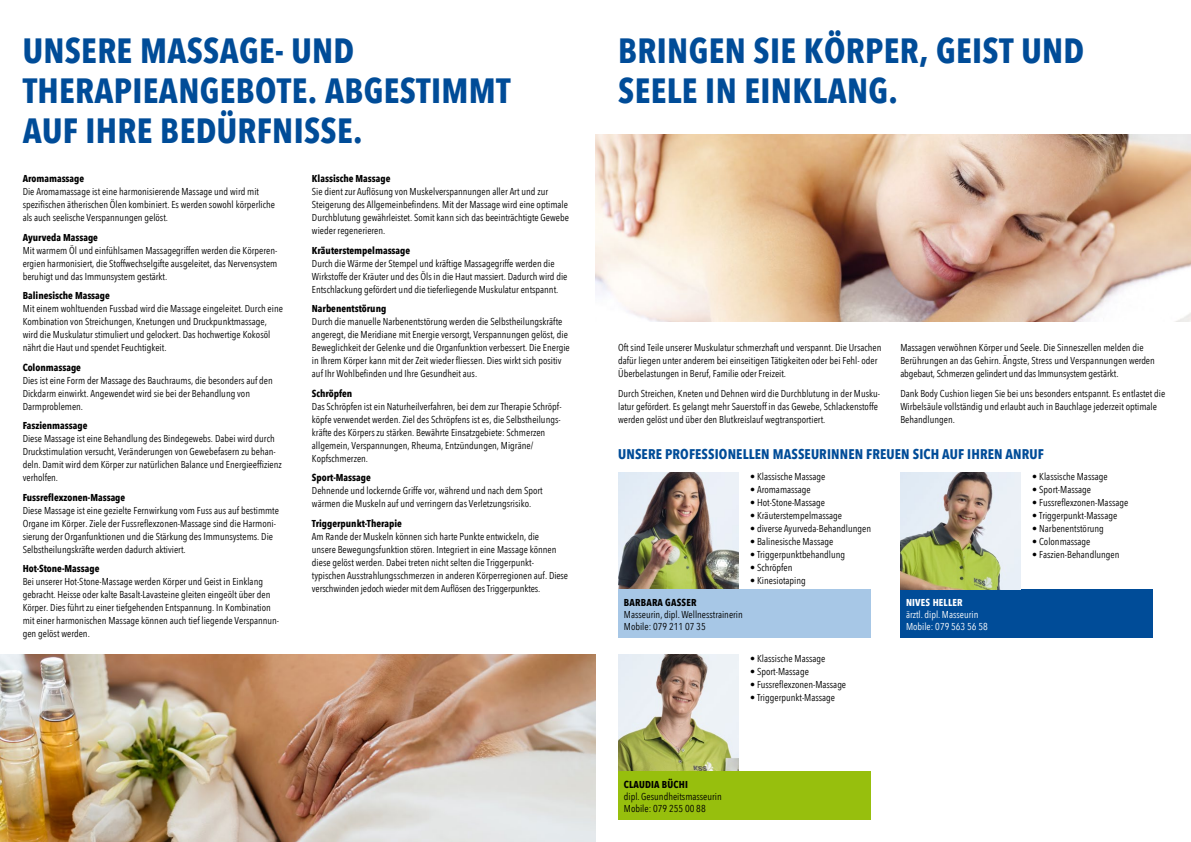
<style>
.page{position:relative;width:1191px;height:842px;background:#fff}
.page>*{position:absolute;margin:0;border:0;box-sizing:border-box;transform-origin:0 0}
.t1{font:700 35px/40px "Avenir Next Condensed";letter-spacing:.01em;color:#004c98}
.t2{font:700 14px "Avenir Next Condensed";letter-spacing:.01em;color:#004c98}
.t3{font:10px/13px "Avenir Next Condensed";color:#000}
.t4{font:700 10px "Avenir Next Condensed";color:#000}
.t5{font:10px/12px "Avenir Next Condensed";color:#fff}
.t6{font:700 10px "Avenir Next Condensed";letter-spacing:.02em;color:#000}
.t7{font:700 10px "Avenir Next Condensed";letter-spacing:.02em;color:#fff}
</style>
<div class="page">
<img style="left:618px;top:473px;width:120px;height:116px">
<img style="left:618px;top:655px;width:120px;height:116px">
<div style="left:618px;top:589px;width:252px;height:48px;background:#a7c7e6"></div>
<div style="left:618px;top:771px;width:252px;height:48px;background:#97bf0d"></div>
<div style="left:900px;top:589px;width:252px;height:48px;background:#004c98"></div>
<img style="left:0;top:655px;width:595px;height:187px">
<img style="left:900px;top:473px;width:120px;height:116px">
<img style="left:595px;top:135px;width:596px;height:187px">
<h1 class="t1" style="left:23px;top:31px;width:489px">UNSERE MASSAGE- UND<br>THERAPIEANGEBOTE. ABGESTIMMT<br>AUF IHRE BEDÜRFNISSE.</h1>
<p class="t4" style="left:23px;top:173px;width:63px">Aromamassage</p>
<p class="t3" style="left:23px;top:185px;width:254px">Die Aromamassage ist eine harmonisierende Massage und wird mit spezifischen ätherischen Ölen kombiniert. Es werden sowohl körperliche als auch seelische Verspannungen gelöst.</p>
<p class="t4" style="left:23px;top:231px;width:77px">Ayurveda Massage</p>
<p class="t3" style="left:23px;top:243px;width:256px;text-align:justify">Mit warmem Öl und einfühlsamen Massagegriffen werden die Körperen&shy;ergien harmonisiert, die Stoffwechselgifte ausgeleitet, das Nervensystem beruhigt und das Immunsystem gestärkt.</p>
<p class="t4" style="left:23px;top:290px;width:89px">Balinesische Massage</p>
<p class="t3" style="left:23px;top:302px;width:262px">Mit einem wohltuenden Fussbad wird die Massage eingeleitet. Durch eine Kombination von Streichungen, Knetungen und Druckpunktmassage, wird die Muskulatur stimuliert und gelockert. Das hochwertige Kokosöl nährt die Haut und spendet Feuchtigkeit.</p>
<p class="t4" style="left:23px;top:361px;width:60px">Colonmassage</p>
<p class="t3" style="left:23px;top:373px;width:252px">Dies ist eine Form der Massage des Bauchraums, die besonders auf den<br>Dickdarm einwirkt. Angewendet wird sie bei der Behandlung von<br>Darmproblemen.</p>
<p class="t4" style="left:23px;top:420px;width:66px">Faszienmassage</p>
<p class="t3" style="left:23px;top:432px;width:261px">Diese Massage ist eine Behandlung des Bindegewebs. Dabei wird durch Druckstimulation versucht, Veränderungen von Gewebefasern zu behan&shy;deln. Damit wird dem Körper zur natürlichen Balance und Energieeffizienz verholfen.</p>
<p class="t4" style="left:23px;top:491px;width:104px">Fussreflexzonen-Massage</p>
<p class="t3" style="left:23px;top:503px;width:258px">Diese Massage ist eine gezielte Fernwirkung vom Fuss aus auf bestimmte Organe im Körper. Ziele der Fussreflexzonen-Massage sind die Harmoni&shy;sierung der Organfunktionen und die Stärkung des Immunsystems. Die Selbstheilungskräfte werden dadurch aktiviert.</p>
<p class="t4" style="left:23px;top:563px;width:78px">Hot-Stone-Massage</p>
<p class="t3" style="left:23px;top:575px;width:258px">Bei unserer Hot-Stone-Massage werden Körper und Geist in Einklang gebracht. Heisse oder kalte Basalt-Lavasteine gleiten eingeölt über den Körper. Dies führt zu einer tiefgehenden Entspannung. In Kombination mit einer harmonischen Massage können auch tief liegende Verspannun&shy;gen gelöst werden.</p>
<p class="t4" style="left:312px;top:173px;width:80px">Klassische Massage</p>
<p class="t3" style="left:312px;top:185px;width:259px">Sie dient zur Auflösung von Muskelverspannungen aller Art und zur Steigerung des Allgemeinbefindens. Mit der Massage wird eine optimale Durchblutung gewährleistet. Somit kann sich das beeinträchtigte Gewebe wieder regenerieren.</p>
<p class="t4" style="left:312px;top:244px;width:100px">Kräuterstempelmassage</p>
<p class="t3" style="left:312px;top:256px;width:257px">Durch die Wärme der Stempel und kräftige Massagegriffe werden die<br>Wirkstoffe der Kräuter und des Öls in die Haut massiert. Dadurch wird die<br>Entschlackung gefördert und die tieferliegende Muskulatur entspannt.</p>
<p class="t4" style="left:312px;top:303px;width:76px">Narbenentstörung</p>
<p class="t3" style="left:312px;top:315px;width:259px">Durch die manuelle Narbenentstörung werden die Selbstheilungskräfte angeregt, die Meridiane mit Energie versorgt, Verspannungen gelöst, die Beweglichkeit der Gelenke und die Organfunktion verbessert. Die Energie in Ihrem Körper kann mit der Zeit wieder fliessen. Dies wirkt sich positiv auf Ihr Wohlbefinden und Ihre Gesundheit aus.</p>
<p class="t4" style="left:312px;top:387px;width:42px">Schröpfen</p>
<p class="t3" style="left:312px;top:399px;width:251px">Das Schröpfen ist ein Naturheilverfahren, bei dem zur Therapie Schröpf&shy;köpfe verwendet werden. Ziel des Schröpfens ist es, die Selbstheilungs&shy;kräfte des Körpers zu stärken. Bewährte Einsatzgebiete: Schmerzen allgemein, Verspannungen, Rheuma, Entzündungen, Migräne/ Kopfschmerzen.</p>
<p class="t4" style="left:312px;top:472px;width:60px">Sport-Massage</p>
<p class="t3" style="left:312px;top:484px;width:232px">Dehnende und lockernde Griffe vor, während und nach dem Sport wärmen die Muskeln auf und verringern das Verletzungsrisiko.</p>
<p class="t4" style="left:312px;top:517px;width:91px">Triggerpunkt-Therapie</p>
<p class="t3" style="left:312px;top:529px;width:258px">Am Rande der Muskeln können sich harte Punkte entwickeln, die<br>unsere Bewegungsfunktion stören. Integriert in eine Massage können diese gelöst werden. Dabei treten nicht selten die Triggerpunkt&shy;typischen Ausstrahlungsschmerzen in anderen Körperregionen auf. Diese verschwinden jedoch wieder mit dem Auflösen des Triggerpunktes.</p>
<h1 class="t1" style="left:618px;top:31px;width:467px">BRINGEN SIE KÖRPER, GEIST UND<br>SEELE IN EINKLANG.</h1>
<p class="t3" style="left:618px;top:341px;width:265px">Oft sind Teile unserer Muskulatur schmerzhaft und verspannt. Die Ursachen dafür liegen unter anderem bei einseitigen Tätigkeiten oder bei Fehl- oder<br>Überbelastungen in Beruf, Familie oder Freizeit.</p>
<p class="t3" style="left:618px;top:386px;width:263px">Durch Streichen, Kneten und Dehnen wird die Durchblutung in der Musku&shy;latur gefördert. Es gelangt mehr Sauerstoff in das Gewebe, Schlackenstoffe werden gelöst und über den Blutkreislauf wegtransportiert.</p>
<p class="t3" style="left:900px;top:341px;width:256px">Massagen verwöhnen Körper und Seele. Die Sinneszellen melden die<br>Berührungen an das Gehirn. Ängste, Stress und Verspannungen werden abgebaut, Schmerzen gelindert und das Immunsystem gestärkt.</p>
<p class="t3" style="left:900px;top:386px;width:266px">Dank Body Cushion liegen Sie bei uns besonders entspannt. Es entlastet die<br>Wirbelsäule vollständig und erlaubt auch in Bauchlage jederzeit optimale<br>Behandlungen.</p>
<h2 class="t2" style="left:618px;top:446px;width:427px">UNSERE PROFESSIONELLEN MASSEURINNEN FREUEN SICH AUF IHREN ANRUF</h2>
<p class="t6" style="left:624px;top:597px;width:74px">BARBARA GASSER</p>
<p class="t3" style="left:624px;top:608px;width:120px;line-height:12px">Masseurin, dipl. Wellnesstrainerin<br>Mobile: 079 211 07 35</p>
<p class="t3" style="left:750px;top:470px;width:77px">• Klassische Massage</p>
<p class="t3" style="left:750px;top:483px;width:62px">• Aromamassage</p>
<p class="t3" style="left:750px;top:496px;width:77px">• Hot-Stone-Massage</p>
<p class="t3" style="left:750px;top:509px;width:93px">• Kräuterstempelmassage</p>
<p class="t3" style="left:750px;top:522px;width:123px">• diverse Ayurveda-Behandlungen</p>
<p class="t3" style="left:750px;top:535px;width:85px">• Balinesische Massage</p>
<p class="t3" style="left:750px;top:548px;width:97px">• Triggerpunktbehandlung</p>
<p class="t3" style="left:750px;top:561px;width:44px">• Schröpfen</p>
<p class="t3" style="left:750px;top:574px;width:57px">• Kinesiotaping</p>
<p class="t3" style="left:750px;top:651px;width:77px">• Klassische Massage</p>
<p class="t3" style="left:750px;top:664px;width:60px">• Sport-Massage</p>
<p class="t3" style="left:750px;top:677px;width:98px">• Fussreflexzonen-Massage</p>
<p class="t3" style="left:750px;top:690px;width:87px">• Triggerpunkt-Massage</p>
<p class="t6" style="left:624px;top:778px;width:66px">CLAUDIA BÜCHI</p>
<p class="t3" style="left:624px;top:790px;width:99px;line-height:12px">dipl. Gesundheitsmasseurin<br>Mobile: 079 255 00 88</p>
<p class="t7" style="left:906px;top:597px;width:58px">NIVES HELLER</p>
<p class="t5" style="left:906px;top:608px;width:83px">ärztl. dipl. Masseurin<br>Mobile: 079 563 56 58</p>
<p class="t3" style="left:1032px;top:470px;width:77px">• Klassische Massage</p>
<p class="t3" style="left:1032px;top:483px;width:60px">• Sport-Massage</p>
<p class="t3" style="left:1032px;top:496px;width:98px">• Fussreflexzonen-Massage</p>
<p class="t3" style="left:1032px;top:509px;width:87px">• Triggerpunkt-Massage</p>
<p class="t3" style="left:1032px;top:522px;width:73px">• Narbenentstörung</p>
<p class="t3" style="left:1032px;top:535px;width:60px">• Colonmassage</p>
<p class="t3" style="left:1032px;top:548px;width:89px">• Faszien-Behandlungen</p>
</div>
